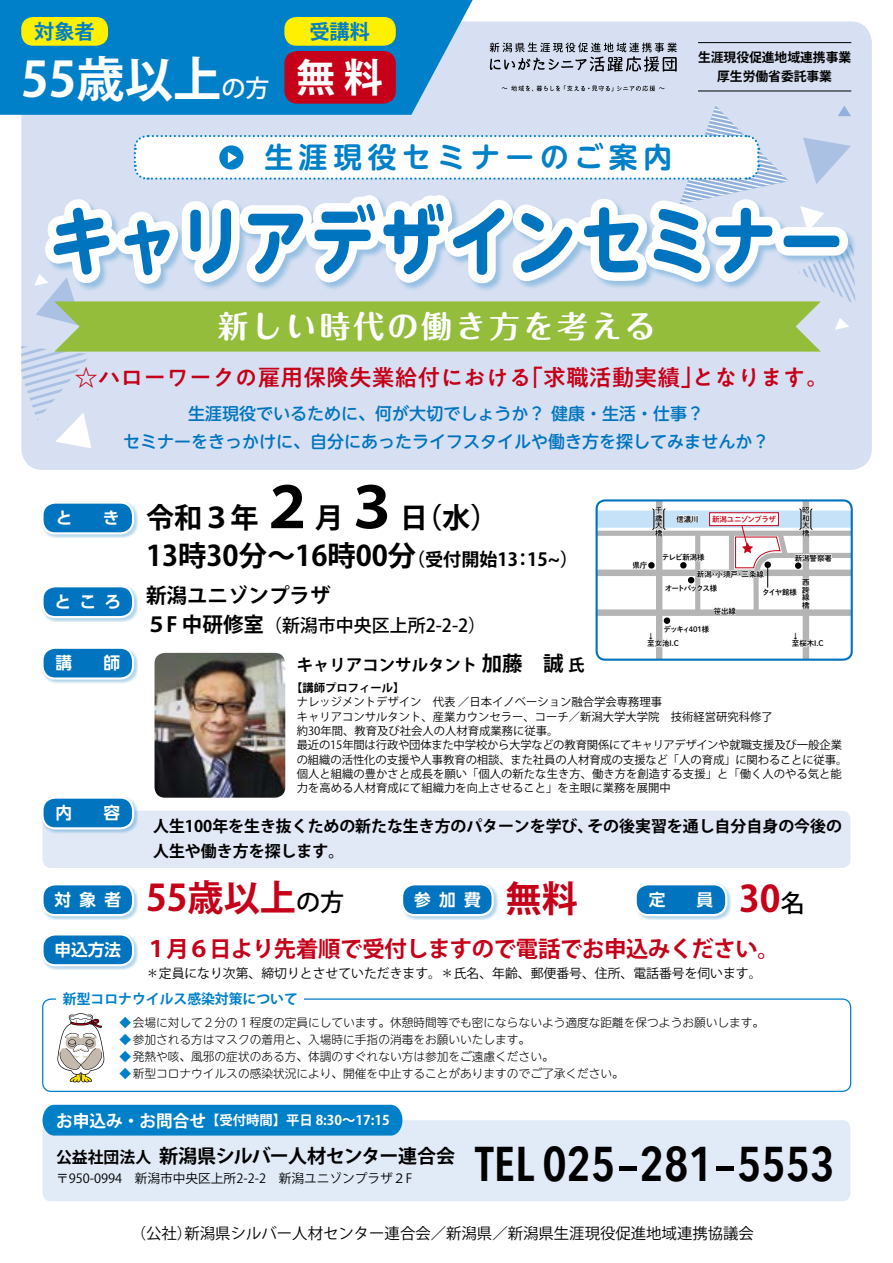
<style>
.page{position:relative;width:893px;height:1263px;background:#fff}
.page>*{position:absolute;margin:0;border:0;box-sizing:border-box;transform-origin:0 0}
.t1{font:700 74.4px "UD Shin M Go Pr 6 N";letter-spacing:.045em;color:#0074be;scale:.85 1}
.t2{font:600 48.6px "Avenir Next Condensed";color:#000}
.t3{font:700 48.3px "Koz Go Pr 6 N";color:#fff}
.t4{font:700 36.3px "Koz Go Pr 6 N";color:#c50018}
.t5{font:700 30.9px "Maru Fo Pro";letter-spacing:.1em;color:#fff}
.t6{font:700 28.65px "UD Shin M Go Pr 6 N De";letter-spacing:.2em;color:#0080c8}
.t7{font:700 28.2px/38.2px "Koz Go Pr 6 N";color:#000}
.t8{font:500 22.8px "PA1 Gothic Std N";color:#c50018}
.t9{font:700 22.35px "Koz Go Pr 6 N";letter-spacing:-.015em;color:#c50018}
.t10{font:700 20.55px "Koz Go Pr 6 N";color:#000}
.t11{font:700 20.25px "Koz Go Pr 6 N";color:#0080c8}
.t12{font:700 19.05px "Koz Go Pr 6 N";letter-spacing:-.03em;color:#000}
.t13{font:500 18px "Koz Go Pr 6 N";color:#000}
.t14{font:500 16.95px/28.3px "UD Shin M Go Pr 6 N";color:#0074be;text-align:center}
.t15{font:700 16.65px "UD Shin Go Pr 6 N De";color:#fff}
.t16{font:700 16.35px "Koz Go Pr 6 N";color:#000}
.t17{font:700 15.9px/25.5px "Koz Go Pr 6 N";letter-spacing:-.005em;color:#000}
.t18{font:15.45px "Koz Go Pr 6 N";color:#000}
.t19{font:700 13.8px "Koz Go Pr 6 N";color:#0080c8}
.t20{font:700 13.35px "Koz Go Pr 6 N";color:#fff}
.t21{font:12.75px "Koz Go Pr 6 N";color:#000}
.t22{font:700 12.75px/18.9px "Koz Go Pr 6 N";color:#000;text-align:center}
.t23{font:300 11.7px "UD Shin M Go Pr 6 N";color:#000}
.t24{font:11.4px/14.4px "Koz Go Pr 6 N";color:#000}
.t25{font:700 11.4px "Koz Go Pr 6 N";color:#000}
.t26{font:7.5px/7.5px "Shuei M Go Std B";letter-spacing:-.01em;color:#000;text-align:justify}
.t27{font:7.5px "Shuei M Go Std B";letter-spacing:-.06em;color:#c50018}
.t28{font:7.5px "Shuei M Go Std B";letter-spacing:-.12em;color:#000}
.t29{font:7.5px "Shuei M Go Std B";letter-spacing:-.135em;color:#000}
.s1{font-weight:500;font-size:24.15px}
.s2{font-size:39.3px}
.s3{font-size:56.4px}
.s4{font-size:18px}
.s5{font-weight:700;font-size:20.55px}
.s6{font-size:20.55px}
.s7{font-family:"UD Shin Go Pr 6 N De";font-size:16.65px;color:#fff}
.s8{font-weight:500;font-size:24.15px;color:#000}
.s9{font-family:"Koz Go Pr 6 N";font-size:36.3px;color:#c50018}
.s10{font-family:"Koz Go Pr 6 N";font-weight:500;font-size:24.15px;color:#000}
.s11{color:#0080c8}
.s12{font-size:16.65px}
.s13{font-size:15.9px}
</style>
<div class="page">
<div style="left:21px;top:21px;width:851px;height:449px;background:#d6e0f2;border-radius:21px"></div>
<div style="left:0;top:0;width:21px;height:115px;background:#0080c8"></div>
<div style="left:42px;top:502px;width:96px;height:36px;background:#0074be;opacity:.3"></div>
<div style="left:43px;top:503px;width:90px;height:30px;background:#0074be;border-radius:13px"></div>
<div style="left:41px;top:501px;width:93px;height:33px;border:2px solid #fff;border-radius:13px"></div>
<div style="left:42px;top:585px;width:96px;height:37px;background:#0074be;opacity:.3"></div>
<div style="left:43px;top:586px;width:90px;height:31px;background:#0074be;border-radius:13px"></div>
<div style="left:41px;top:585px;width:93px;height:33px;border:2px solid #fff;border-radius:13px"></div>
<div style="left:43px;top:1120px;width:807px;height:81px;background:#e1ebf7;border-radius:9px"></div>
<div style="left:43px;top:1105px;width:359px;height:30px;background:#0080c8"></div>
<div style="left:43px;top:811px;width:807px;height:57px;background:#e1e8f6;border-radius:9px"></div>
<div style="left:42px;top:797px;width:96px;height:36px;background:#0074be;opacity:.3"></div>
<div style="left:43px;top:798px;width:90px;height:30px;background:#0074be;border-radius:13px"></div>
<div style="left:41px;top:796px;width:93px;height:33px;border:2px solid #fff;border-radius:13px"></div>
<div style="left:42px;top:883px;width:96px;height:37px;background:#0074be;opacity:.3"></div>
<div style="left:43px;top:884px;width:90px;height:31px;background:#0074be;border-radius:13px"></div>
<div style="left:41px;top:883px;width:93px;height:33px;border:2px solid #fff;border-radius:13px"></div>
<div style="left:401px;top:883px;width:97px;height:37px;background:#0074be;opacity:.3"></div>
<div style="left:402px;top:884px;width:91px;height:31px;background:#0074be;border-radius:13px"></div>
<div style="left:401px;top:883px;width:93px;height:33px;border:2px solid #fff;border-radius:13px"></div>
<div style="left:635px;top:883px;width:96px;height:37px;background:#0074be;opacity:.3"></div>
<div style="left:636px;top:884px;width:90px;height:31px;background:#0074be;border-radius:13px"></div>
<div style="left:635px;top:883px;width:92px;height:33px;border:2px solid #fff;border-radius:13px"></div>
<div style="left:42px;top:933px;width:96px;height:37px;background:#0074be;opacity:.3"></div>
<div style="left:43px;top:934px;width:90px;height:31px;background:#0074be;border-radius:13px"></div>
<div style="left:41px;top:933px;width:93px;height:33px;border:2px solid #fff;border-radius:13px"></div>
<div style="left:42px;top:998px;width:809px;height:94px;border:1px solid #0080c8;border-radius:9px"></div>
<div style="left:56px;top:991px;width:247px;height:14px;background:#fff"></div>
<svg style="left:57px;top:1013px;width:47px;height:69px"></svg>
<div style="left:597px;top:510px;width:255px;height:18px;background:#c6e2f8"></div>
<div style="left:656px;top:500px;width:6px;height:160px;background:#b4b4b5"></div>
<div style="left:597px;top:609px;width:255px;height:7px;background:#b4b4b5"></div>
<div style="left:803px;top:500px;width:6px;height:160px;background:#b4b4b5"></div>
<div style="left:597px;top:570px;width:255px;height:6px;background:#b4b4b5"></div>
<div style="left:597px;top:531px;width:255px;height:5px;background:#b4b4b5"></div>
<svg style="left:632px;top:506px;width:218px;height:144px"></svg>
<div style="left:595px;top:499px;width:258px;height:162px;border:2px solid #0074be;border-radius:9px"></div>
<div style="left:42px;top:647px;width:96px;height:36px;background:#0074be;opacity:.3"></div>
<div style="left:43px;top:648px;width:90px;height:30px;background:#0074be;border-radius:13px"></div>
<div style="left:41px;top:647px;width:93px;height:33px;border:2px solid #fff;border-radius:13px"></div>
<svg style="left:21px;top:0;width:834px;height:448px"></svg>
<img style="left:155px;top:653px;width:130px;height:145px">
<h3 class="t11" style="left:34px;top:20px;width:62px">対象者</h3>
<h3 class="t11" style="left:309px;top:20px;width:62px">受講料</h3>
<h3 class="t3" style="left:21px;top:52px;width:363px">55歳以上<span class="s1">の方</span> <span class="s2">無 料</span></h3>
<h3 class="t6" style="left:265px;top:133px;width:409px">生涯現役セミナーのご案内</h3>
<p class="t22" style="left:698px;top:48px;width:155px">生涯現役促進地域連携事業厚生労働省委託事業</p>
<h1 class="t1" style="left:50px;top:177px;width:934px">キャリアデザインセミナー</h1>
<h3 class="t5" style="left:218px;top:302px;width:439px">新しい時代の働き方を考える</h3>
<h3 class="t8" style="left:75px;top:364px;width:755px">☆ハローワークの雇用保険失業給付における「求職活動実績」となります。</h3>
<h3 class="t14" style="left:123px;top:398px;width:648px">生涯現役でいるために、何が大切でしょうか？ 健康・生活・仕事？<br>セミナーをきっかけに、自分にあったライフスタイルや働き方を探してみませんか？</h3>
<h3 class="t7" style="left:146px;top:499px;width:434px">令和３年<span class="s3">２</span>月<span class="s3">３</span>日（水）<br>13時30分～16時00分<span class="s4">（受付開始13：15~）</span></h3>
<p class="t26" style="left:655px;top:507px;width:9px">千歳大橋</p>
<p class="t26" style="left:802px;top:507px;width:9px">昭和大橋</p>
<h3 class="t15" style="left:56px;top:504px;width:65px">と　　き</h3>
<p class="t26" style="left:676px;top:515px;width:24px">信濃川</p>
<p class="t27" style="left:712px;top:514px;width:66px">新潟ユニゾンプラザ</p>
<p class="t26" style="left:662px;top:553px;width:45px">テレビ新潟様</p>
<p class="t26" style="left:795px;top:554px;width:39px">新潟警察署</p>
<p class="t26" style="left:762px;top:588px;width:36px">タイヤ館様</p>
<p class="t26" style="left:792px;top:632px;width:33px">↓<br>至桜木I.C</p>
<p class="t26" style="left:632px;top:561px;width:16px">県庁</p>
<p class="t26" style="left:697px;top:570px;width:69px">新潟・小須戸・三条線</p>
<p class="t26" style="left:802px;top:578px;width:9px">西跨線橋</p>
<p class="t29" style="left:665px;top:583px;width:54px">オートバックス様</p>
<h3 class="t10" style="left:146px;top:584px;width:186px">新潟ユニゾンプラザ</h3>
<h3 class="t13" style="left:146px;top:615px;width:342px"><span class="s5">５F 中研修室</span>（新潟市中央区上所2-2-2）</h3>
<h3 class="t15" style="left:54px;top:588px;width:68px">と こ ろ</h3>
<p class="t26" style="left:714px;top:607px;width:23px">笹出線</p>
<p class="t28" style="left:663px;top:623px;width:47px">デッキィ401様</p>
<p class="t26" style="left:647px;top:632px;width:33px">↓<br>至女池I.C</p>
<h3 class="t15" style="left:55px;top:650px;width:66px">講　　師</h3>
<h3 class="t15" style="left:55px;top:799px;width:66px">内　　容</h3>
<h3 class="t16" style="left:297px;top:656px;width:289px">キャリアコンサルタント <span class="s6">加藤　誠</span> 氏</h3>
<p class="t25" style="left:291px;top:681px;width:115px">【講師プロフィール】</p>
<p class="t24" style="left:297px;top:695px;width:552px">ナレッジメントデザイン　代表 ／日本イノベーション融合学会専務理事<br>キャリアコンサルタント、産業カウンセラー、コーチ／新潟大学大学院　技術経営研究科修了<br>約30年間、教育及び社会人の人材育成業務に従事。<br>最近の15年間は行政や団体また中学校から大学などの教育関係にてキャリアデザインや就職支援及び一般企業の組織の活性化の支援や人事教育の相談、また社員の人材育成の支援など「人の育成」に関わることに従事。個人と組織の豊かさと成長を願い「個人の新たな生き方、働き方を創造する支援」と「働く人のやる気と能力を高める人材育成にて組織力を向上させること」を主眼に業務を展開中</p>
<h3 class="t17" style="left:153px;top:813px;width:690px">人生100年を生き抜くための新たな生き方のパターンを学び、その後実習を通し自分自身の今後の人生や働き方を探します。</h3>
<h3 class="t4" style="left:54px;top:878px;width:292px"><span class="s7">対 象 者</span> 55歳以上<span class="s8">の方</span></h3>
<h3 class="t15" style="left:414px;top:886px;width:166px">参 加 費 <span class="s9">無料</span></h3>
<h3 class="t15" style="left:649px;top:886px;width:158px">定　　員 <span class="s9">30</span><span class="s10">名</span></h3>
<h3 class="t9" style="left:145px;top:936px;width:636px">１月６日より先着順で受付しますので電話でお申込みください。</h3>
<p class="t21" style="left:146px;top:966px;width:617px">＊定員になり次第、締切りとさせていただきます。＊氏名、年齢、郵便番号、住所、電話番号を伺います。</p>
<h3 class="t15" style="left:54px;top:936px;width:68px">申込方法</h3>
<p class="t19" style="left:63px;top:991px;width:236px">新型コロナウイルス感染対策について</p>
<p class="t23" style="left:120px;top:1013px;width:646px"><span class="s11">◆</span>会場に対して２分の１程度の定員にしています。休憩時間等でも密にならないよう適度な距離を保つようお願いします。</p>
<p class="t23" style="left:120px;top:1030px;width:412px"><span class="s11">◆</span>参加される方はマスクの着用と、入場時に手指の消毒をお願いいたします。</p>
<p class="t23" style="left:120px;top:1047px;width:436px"><span class="s11">◆</span>発熱や咳、風邪の症状のある方、体調のすぐれない方は参加をご遠慮ください。</p>
<p class="t23" style="left:120px;top:1064px;width:506px"><span class="s11">◆</span>新型コロナウイルスの感染状況により、開催を中止することがありますのでご了承ください。</p>
<p class="t20" style="left:56px;top:1113px;width:335px"><span class="s12">お申込み・お問合せ</span>【受付時間】平日 8:30～17:15</p>
<h3 class="t12" style="left:56px;top:1145px;width:401px"><span class="s13">公益社団法人</span> 新潟県シルバー人材センター連合会</h3>
<p class="t21" style="left:56px;top:1171px;width:358px">〒950-0994　新潟市中央区上所2-2-2　新潟ユニゾンプラザ２F</p>
<h2 class="t2" style="left:475px;top:1135px;width:361px">TEL 025-281-5553</h2>
<h3 class="t18" style="left:131px;top:1224px;width:625px">（公社）新潟県シルバー人材センター連合会／新潟県／新潟県生涯現役促進地域連携協議会</h3>
</div>
